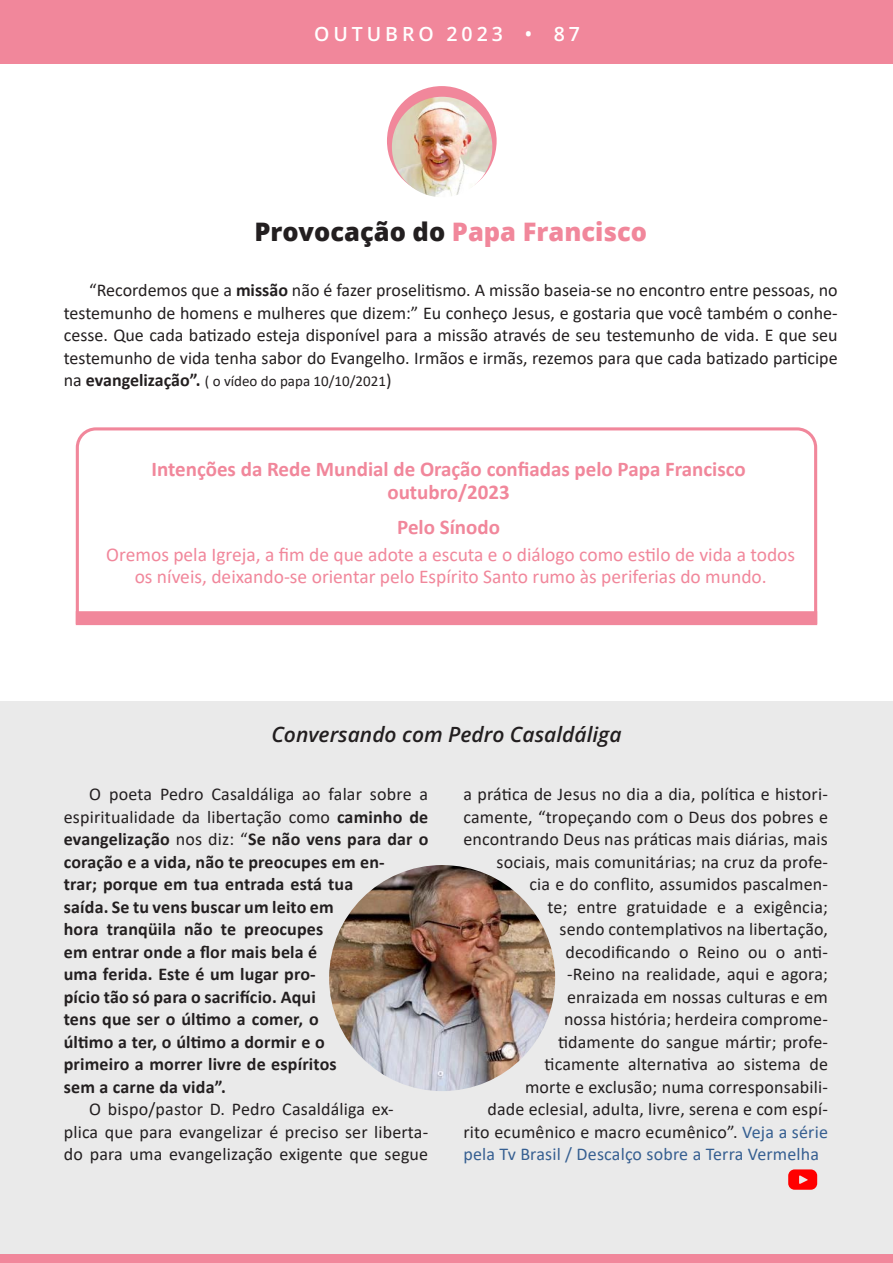
<style>
.page{position:relative;width:893px;height:1263px;background:#fff}
.page>*{position:absolute;margin:0;border:0;box-sizing:border-box;transform-origin:0 0}
.TITULO{font:800 25.5px "Open Sans";color:#f1879b}
.t1{font:700 21px/22.5px "Calibri";color:#f1879b;text-align:center}
.LINHA_FINA{font:italic 600 21px "Open Sans";color:#221e1f}
.t2{font:19.5px/22.5px "Calibri";color:#f1879b;text-align:center}
.TITULO_ESPAÇO{font:600 19.5px "Open Sans";letter-spacing:.2em;color:#fff}
.t3{font:18px/22.5px "Calibri";letter-spacing:.01em;color:#231f20;text-align:justify}
.t4{font:700 18px/22.5px "Calibri";letter-spacing:.01em;color:#231f20}
.t5{font:18px "Calibri";letter-spacing:.01em;color:#365f91}
.t6{font:15px "Calibri";color:#231f20}
.s1{color:#231f20}
.s2{font-weight:700}
.s3{font-size:18px}
.s4{font-weight:700;font-size:18px}
.s5{font-weight:400}
.s6{color:#365f91}
</style>
<div class="page">
<div style="left:0;top:702px;width:893px;height:561px;background:#eaeaea"></div>
<div style="left:387px;top:86px;width:110px;height:110px;background:#f1879b;border-radius:50%"></div>
<img style="left:392px;top:97px;width:100px;height:100px;border-radius:50px">
<svg style="left:75px;top:427px;width:743px;height:199px"></svg>
<div style="left:76px;top:611px;width:741px;height:14px;background:#f1879b"></div>
<img style="left:329px;top:865px;width:226px;height:226px;border-radius:113px">
<div style="left:0;top:0;width:893px;height:64px;background:#f1879b"></div>
<div style="left:0;top:1254px;width:893px;height:9px;background:#f1879b"></div>
<svg style="left:788px;top:1169px;width:29px;height:21px"></svg>
<p class="TITULO_ESPAÇO" style="left:314px;top:21px;width:267px">OUTUBRO 2023 • 87</p>
<p class="TITULO" style="left:254px;top:212px;width:394px"><span class="s1">Provocação do</span> Papa Francisco</p>
<p class="t3" style="left:64px;top:278px;width:775px;text-indent:26px">“Recordemos que a <span class="s2">missão</span> não é fazer proselitismo. A missão baseia-se no encontro entre pessoas, no testemunho de homens e mulheres que dizem:” Eu conheço Jesus, e gostaria que você também o conhe&shy;cesse. Que cada batizado esteja disponível para a missão através de seu testemunho de vida. E que seu testemunho de vida tenha sabor do Evangelho. Irmãos e irmãs, rezemos para que cada batizado participe</p>
<p class="t6" style="left:64px;top:371px;width:329px"><span class="s3">na</span> <span class="s4">evangelização”.</span> ( o vídeo do papa 10/10/2021<span class="s3">)</span></p>
<p class="t1" style="left:152px;top:458px;width:596px">Intenções da Rede Mundial de Oração confiadas pelo Papa Francisco outubro/2023</p>
<p class="t1" style="left:397px;top:515px;width:104px">Pelo Sínodo</p>
<p class="t2" style="left:106px;top:542px;width:690px">Oremos pela Igreja, a fim de que adote a escuta e o diálogo como estilo de vida a todos os níveis, deixando-se orientar pelo Espírito Santo rumo às periferias do mundo.</p>
<p class="LINHA_FINA" style="left:271px;top:719px;width:352px">Conversando com Pedro Casaldáliga</p>
<p class="t4" style="left:64px;top:783px;width:366px;text-indent:26px"><span class="s5">O poeta Pedro Casaldáliga ao falar sobre a espiritualidade da libertação como</span> caminho de evangelização <span class="s5">nos diz: “</span>Se não vens para dar o coração e a vida, não te preocupes em en-<br>trar; porque em tua entrada está tua<br>saída. Se tu vens buscar um leito em<br>hora tranqüila não te preocupes<br>em entrar onde a flor mais bela é<br>uma ferida. Este é um lugar pro-<br>pício tão só para o sacrifício. Aqui<br>tens que ser o último a comer, o<br>último a ter, o último a dormir e o<br>primeiro a morrer livre de espíritos<br>sem a carne da vida”.</p>
<p class="t3" style="left:64px;top:1097px;width:366px;text-align:center">O bispo/pastor D. Pedro Casaldáliga ex-<br>plica que para evangelizar é preciso ser liberta&shy;do para uma evangelização exigente que segue</p>
<p class="t3" style="left:463px;top:782px;width:366px">a prática de Jesus no dia a dia, política e histori-</p>
<p class="t3" style="left:463px;top:805px;width:366px">camente, “tropeçando com o Deus dos pobres e</p>
<p class="t3" style="left:463px;top:827px;width:366px">encontrando Deus nas práticas mais diárias, mais</p>
<p class="t3" style="left:496px;top:850px;width:333px">sociais, mais comunitárias; na cruz da profe-</p>
<p class="t3" style="left:529px;top:872px;width:300px">cia e do conflito, assumidos pascalmen-</p>
<p class="t3" style="left:547px;top:895px;width:282px">te; entre gratuidade e a exigência;</p>
<p class="t3" style="left:559px;top:917px;width:270px">sendo contemplativos na libertação,</p>
<p class="t3" style="left:565px;top:940px;width:264px">decodificando o Reino ou o anti-</p>
<p class="t3" style="left:567px;top:962px;width:262px">-Reino na realidade, aqui e agora;</p>
<p class="t3" style="left:567px;top:985px;width:262px">enraizada em nossas culturas e em</p>
<p class="t3" style="left:564px;top:1007px;width:265px">nossa história; herdeira comprome-</p>
<p class="t3" style="left:558px;top:1030px;width:271px">tidamente do sangue mártir; profe-</p>
<p class="t3" style="left:544px;top:1052px;width:285px">ticamente alternativa ao sistema de</p>
<p class="t3" style="left:525px;top:1075px;width:304px">morte e exclusão; numa corresponsabili-</p>
<p class="t3" style="left:487px;top:1097px;width:342px">dade eclesial, adulta, livre, serena e com espí-</p>
<p class="t3" style="left:463px;top:1120px;width:366px">rito ecumênico e macro ecumênico”. <span class="s6">Veja a série</span></p>
<p class="t5" style="left:463px;top:1142px;width:357px">pela Tv Brasil / Descalço sobre a Terra Vermelha</p>
</div>
